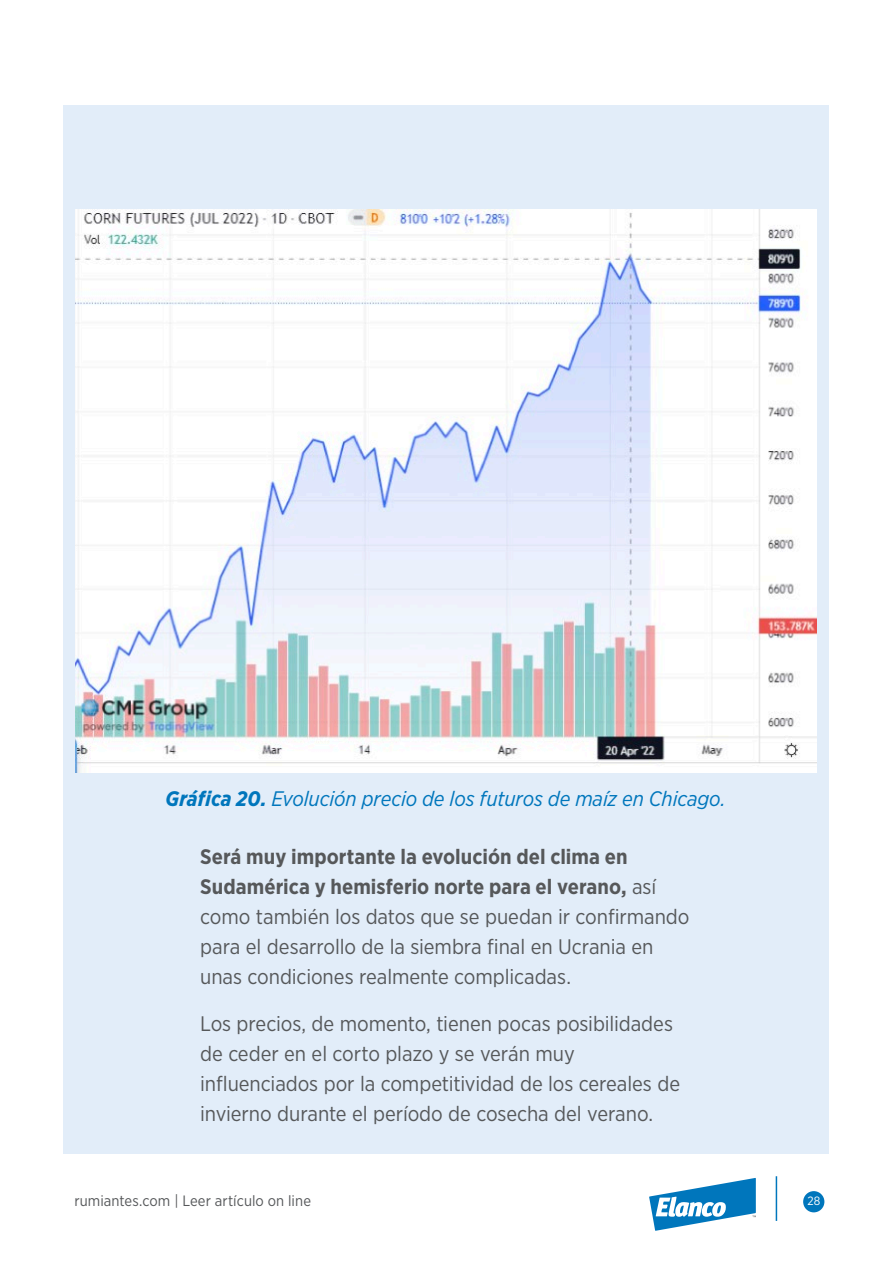
<style>
.page{position:relative;width:893px;height:1263px;background:#fff}
.page>*{position:absolute;margin:0;border:0;box-sizing:border-box;transform-origin:0 0}
.Online_txt{font:21px/30px "Gotham Narrow";letter-spacing:-.005em;color:#56585a}
.Online_txt-2{font:italic 21px "Gotham Narrow";letter-spacing:-.005em;color:#0076bc}
.t1{font:15px "Gotham Narrow";letter-spacing:.005em;color:#56585a}
.t2{font:12px "Gotham Narrow";color:#fff}
.s1{font-weight:700}
</style>
<div class="page">
<div style="left:64px;top:105px;width:765px;height:1048px;background:#e2edf9"></div>
<div style="left:803px;top:1191px;width:21px;height:21px;background:#0076bc;border-radius:50%"></div>
<hr style="left:776px;top:1176px;width:1px;height:45px;background:#0076bc">
<svg style="left:649px;top:1178px;width:107px;height:53px"></svg>
<img style="left:75px;top:209px;width:741px;height:563px">
<p class="Online_txt-2" style="left:165px;top:785px;width:562px"><span class="s1">Gráfica 20.</span> Evolución precio de los futuros de maíz en Chicago.</p>
<p class="Online_txt" style="left:200px;top:841px;width:491px"><span class="s1">Será muy importante la evolución del clima en Sudamérica y hemisferio norte para el verano,</span> así como también los datos que se puedan ir confirmando para el desarrollo de la siembra final en Ucrania en unas condiciones realmente complicadas.</p>
<p class="Online_txt" style="left:200px;top:1008px;width:481px">Los precios, de momento, tienen pocas posibilidades de ceder en el corto plazo y se verán muy influenciados por la competitividad de los cereales de invierno durante el período de cosecha del verano.</p>
<p class="t1" style="left:74px;top:1191px;width:238px">rumiantes.com | Leer artículo on line</p>
<p class="t2" style="left:807px;top:1194px;width:14px">28</p>
</div>
